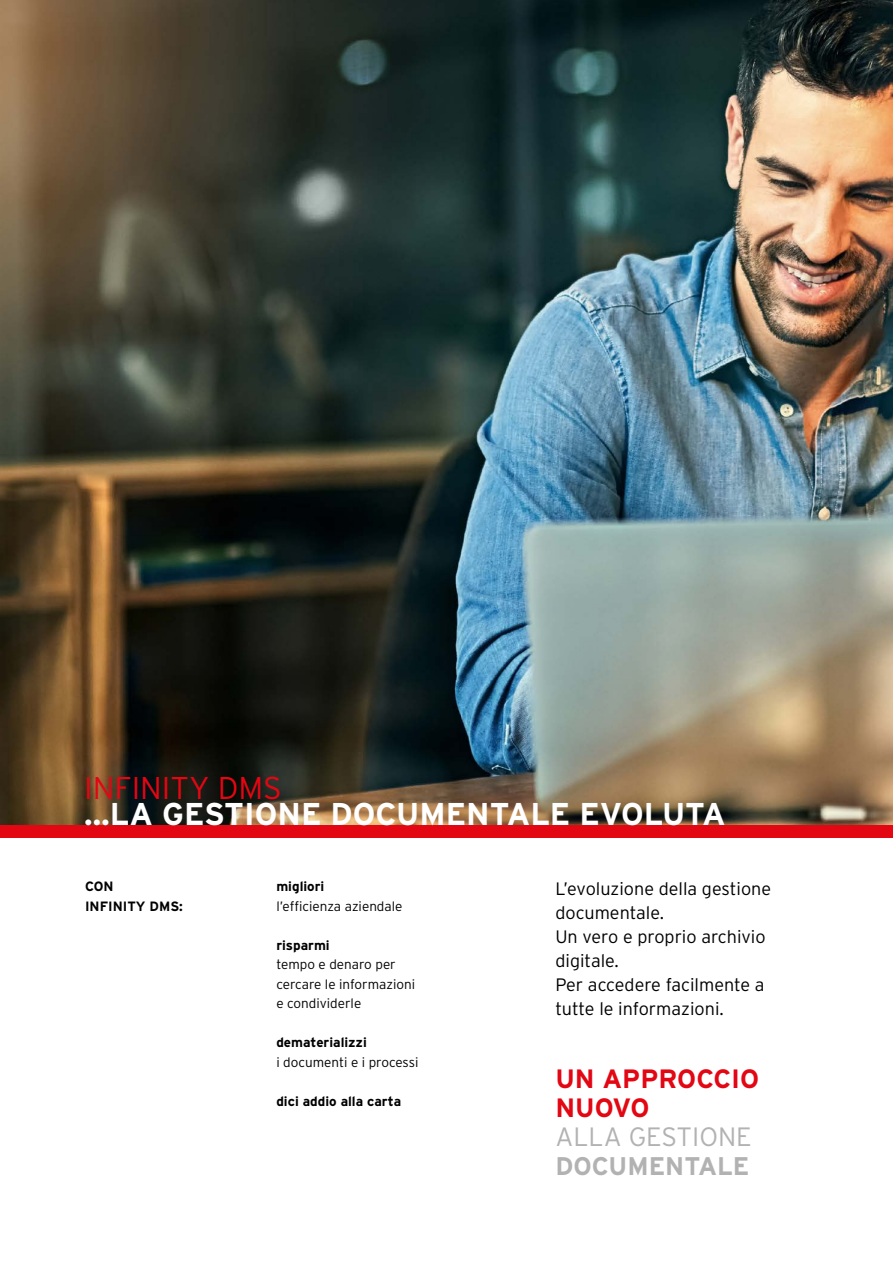
<style>
.page{position:relative;width:893px;height:1263px;background:#fff}
.page>*{position:absolute;margin:0;border:0;box-sizing:border-box;transform-origin:0 0}
.t1{font:700 31.5px "Interstate";color:#fff}
.t2{font:300 31.5px "Interstate";color:#e30613}
.t3{font:700 26.55px/28.8px "Interstate";color:#e30613}
.t4{font:300 26.55px "Interstate";color:#b3b2b2}
.t5{font:700 25.5px "Interstate";color:#b3b2b2}
.t6{font:300 18px/24px "Interstate";color:#000}
.t7{font:300 13.5px/19.5px "Interstate";color:#000}
.t8{font:700 13.5px/19.5px "Interstate";color:#000}
</style>
<div class="page">
<img style="left:0;top:0;width:893px;height:825px">
<div style="left:0;top:825px;width:893px;height:13px;background:#e30613"></div>
<h1 class="t2" style="left:84px;top:770px;width:199px">INFINITY DMS</h1>
<h1 class="t1" style="left:84px;top:796px;width:643px">…LA GESTIONE DOCUMENTALE EVOLUTA</h1>
<p class="t8" style="left:85px;top:876px;width:99px">CON<br>INFINITY DMS:</p>
<p class="t8" style="left:276px;top:876px;width:49px">migliori</p>
<p class="t7" style="left:276px;top:896px;width:128px">l’efficienza aziendale</p>
<p class="t8" style="left:276px;top:935px;width:55px">risparmi</p>
<p class="t7" style="left:276px;top:954px;width:140px">tempo e denaro per cercare le informazioni e condividerle</p>
<p class="t8" style="left:276px;top:1032px;width:92px">dematerializzi</p>
<p class="t7" style="left:276px;top:1052px;width:144px">i documenti e i processi</p>
<p class="t8" style="left:276px;top:1091px;width:126px">dici addio alla carta</p>
<p class="t6" style="left:555px;top:876px;width:217px">L’evoluzione della gestione documentale.<br>Un vero e proprio archivio digitale.<br>Per accedere facilmente a tutte le informazioni.</p>
<h2 class="t3" style="left:555px;top:1064px;width:205px">UN APPROCCIO<br>NUOVO</h2>
<h2 class="t4" style="left:555px;top:1121px;width:198px">ALLA GESTIONE</h2>
<h3 class="t5" style="left:555px;top:1151px;width:196px">DOCUMENTALE</h3>
</div>
